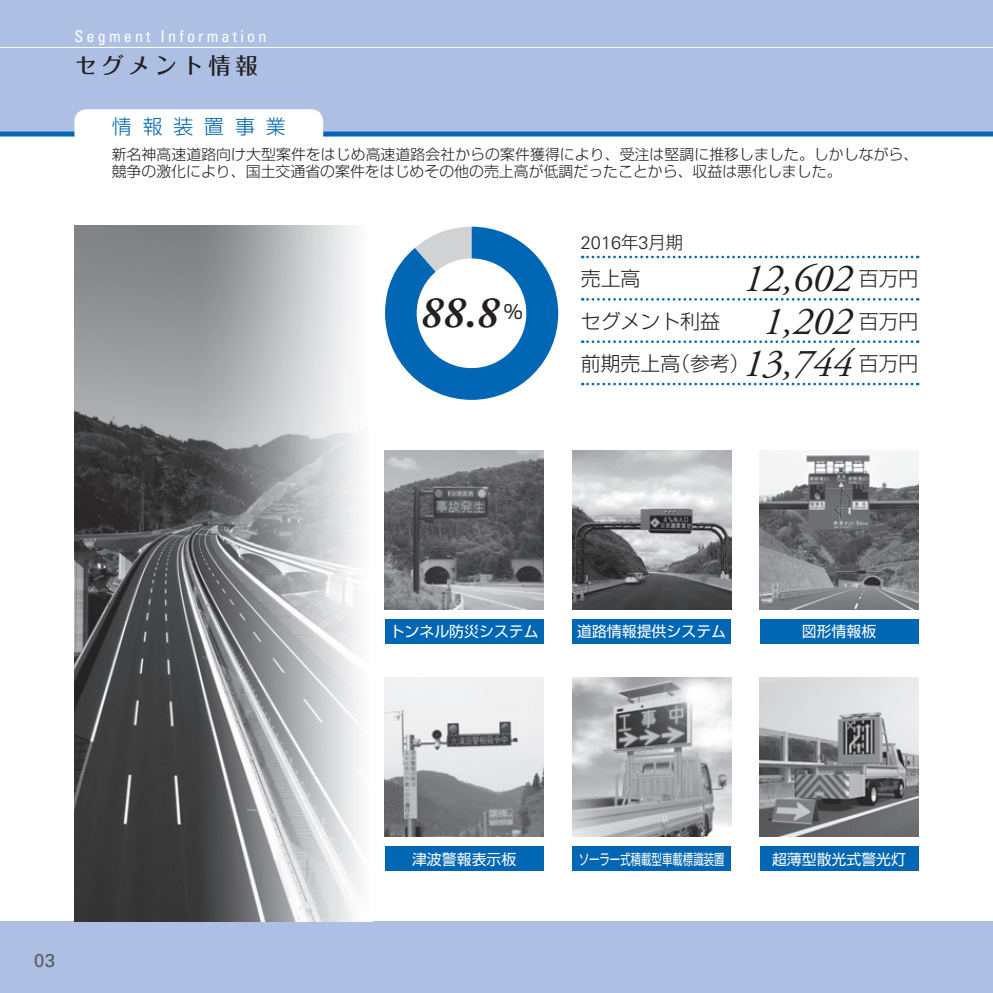
<style>
.page{position:relative;width:993px;height:993px;background:#fff}
.page>*{position:absolute;margin:0;border:0;box-sizing:border-box;transform-origin:0 0}
.t1{font:italic 700 44.62px "Adobe Caslon Pro";color:#231f20}
.t2{font:italic 39.73px "Adobe Garamond Pro";color:#231f20}
.t3{font:22.4px "Folk Pro Medium 90 msp RKSJ H";letter-spacing:.2em;color:#231f20}
.t4{font:19.78px/42.4px "Shin Go Pr 5 Light 90 msp RKSJ H";color:#231f20}
.t5{font:19.78px "Shin Go Pr 5 Light 90 msp RKSJ H";letter-spacing:.55em;color:#0166b3}
.t6{font:18.9px "Shin Go Pr 5 Regular 90 msp RKSJ H";color:#231f20}
.t7{font:18.55px "Univers LT Std";color:#57585a}
.t8{font:300 18.03px "Univers LT Std";color:#231f20}
.t9{font:condensed 16.1px "Univers LT Std";letter-spacing:.195em;color:#fff}
.t10{font:14.88px/17.3px "Shin Go Pr 5 Light 90 msp RKSJ H";letter-spacing:.005em;color:#231f20}
.t11{font:14.88px "Shin Go Pr 5 Regular 90 msp RKSJ H";color:#fff}
.t12{font:14.88px "Shin Go Pr 5 Regular 90 msp RKSJ H";color:#fff;scale:.7 1}
.s1{font-family:"Shin Go Pr 5 Light 90 msp RKSJ H";font-weight:400;font-size:17.32px}
.s2{font-family:"Shin Go Pr 5 Light 90 msp RKSJ H";font-style:normal;font-size:19.78px}
.s3{font-family:"Adobe Garamond Pro";font-style:italic;font-size:39.73px}
</style>
<div class="page">
<div style="left:0;top:0;width:992px;height:134px;background:#adbfe2"></div>
<div style="left:0;top:920px;width:992px;height:72px;background:#adbfe2"></div>
<img style="left:74px;top:226px;width:287px;height:694px">
<div style="left:0;top:131px;width:992px;height:5px;background:#0166b3"></div>
<svg style="left:582px;top:255px;width:335px;height:3px"></svg>
<svg style="left:582px;top:298px;width:335px;height:2px"></svg>
<svg style="left:582px;top:340px;width:335px;height:3px"></svg>
<svg style="left:582px;top:382px;width:335px;height:3px"></svg>
<img style="left:384px;top:450px;width:159px;height:159px">
<img style="left:384px;top:677px;width:159px;height:159px">
<img style="left:572px;top:450px;width:158px;height:159px">
<img style="left:572px;top:677px;width:158px;height:159px">
<img style="left:759px;top:450px;width:159px;height:159px">
<img style="left:759px;top:677px;width:159px;height:159px">
<div style="left:384px;top:619px;width:159px;height:25px;background:#0166b3"></div>
<div style="left:384px;top:846px;width:159px;height:25px;background:#0166b3"></div>
<div style="left:572px;top:619px;width:158px;height:25px;background:#0166b3"></div>
<div style="left:572px;top:846px;width:158px;height:25px;background:#0166b3"></div>
<div style="left:759px;top:619px;width:159px;height:25px;background:#0166b3"></div>
<div style="left:759px;top:846px;width:159px;height:25px;background:#0166b3"></div>
<svg style="left:385px;top:226px;width:173px;height:174px"></svg>
<div style="left:416px;top:258px;width:110px;height:110px;background:#fff;border-radius:50%"></div>
<hr style="left:0;top:47px;width:992px;height:1px;background:#fff">
<div style="left:74px;top:109px;width:249px;height:28px;background:#fff"></div>
<p class="t9" style="left:74px;top:30px;width:193px">Segment Information</p>
<h3 class="t3" style="left:74px;top:57px;width:185px">セグメント情報</h3>
<h3 class="t5" style="left:112px;top:119px;width:175px">情報装置事業</h3>
<p class="t10" style="left:112px;top:147px;width:808px">新名神高速道路向け大型案件をはじめ高速道路会社からの案件獲得により、受注は堅調に推移しました。しかしながら、競争の激化により、国土交通省の案件をはじめその他の売上高が低調だったことから、収益は悪化しました。</p>
<h1 class="t1" style="left:421px;top:285px;width:80px">88.8</h1>
<p class="t6" style="left:503px;top:304px;width:20px">％</p>
<p class="t8" style="left:580px;top:235px;width:104px">2016<span class="s1">年</span>3<span class="s1">月期</span></p>
<h3 class="t4" style="left:580px;top:260px;width:61px">売上高</h3>
<h2 class="t2" style="left:742px;top:255px;width:177px">12,602 <span class="s2">百万円</span></h2>
<h3 class="t4" style="left:580px;top:302px;width:339px">セグメント利益 <span class="s3">1,202</span> 百万円前期売上高（参考）<span class="s3">13,744</span> 百万円</h3>
<p class="t7" style="left:34px;top:949px;width:22px">03</p>
<p class="t11" style="left:389px;top:626px;width:150px">トンネル防災システム</p>
<p class="t11" style="left:577px;top:626px;width:150px">道路情報提供システム</p>
<p class="t11" style="left:801px;top:626px;width:76px">図形情報板</p>
<p class="t11" style="left:412px;top:853px;width:106px">津波警報表示板</p>
<p class="t12" style="left:578px;top:853px;width:210px">ソーラー式積載型車載標識装置</p>
<p class="t11" style="left:771px;top:853px;width:135px">超薄型散光式警光灯</p>
</div>
